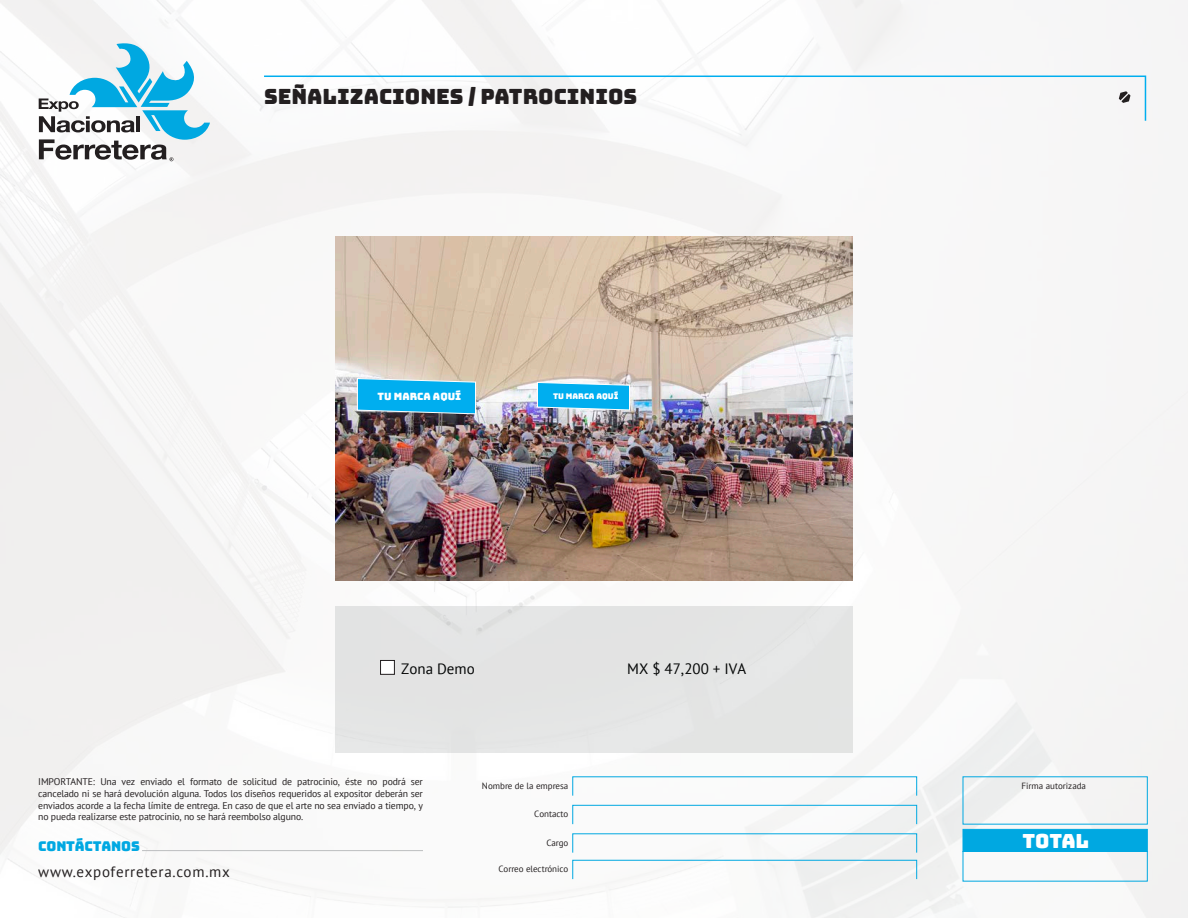
<style>
.page{position:relative;width:1188px;height:918px;background:#fff}
.page>*{position:absolute;margin:0;border:0;box-sizing:border-box;transform-origin:0 0}
.t1{font:21px "Bungee";color:#231f20}
.t2{font:19.5px "Bungee";letter-spacing:-.005em;color:#fff}
.t3{font:15px "PT Sans";letter-spacing:.05em;color:#231f20}
.t4{font:15px "PT Sans";color:#030505}
.t5{font:13.5px "Bungee";letter-spacing:-.015em;color:#00a8e2}
.t6{font:10.05px "Bungee";color:#fff}
.t7{font:9.75px/11.7px "PT Sans";letter-spacing:-.015em;color:#231f20;text-align:justify}
.t8{font:9px "PT Sans";color:#231f20}
.t9{font:7.8px "Bungee";color:#fff}
</style>
<div class="page">
<img style="left:0;top:0;width:1188px;height:918px">
<svg style="left:39px;top:42px;width:171px;height:119px"></svg>
<svg style="left:263px;top:75px;width:884px;height:47px"></svg>
<div style="left:335px;top:606px;width:518px;height:147px;background:#e7e8e8"></div>
<div style="left:381px;top:660px;width:13px;height:14px;background:#fff"></div>
<div style="left:380px;top:660px;width:15px;height:15px;border:1px solid #231f20"></div>
<div style="left:572px;top:805px;width:345px;height:20px;border:1px solid #00a8e1"></div>
<div style="left:572px;top:860px;width:345px;height:19px;border:1px solid #00a8e1"></div>
<div style="left:963px;top:829px;width:185px;height:23px;background:#00a8e1;border:1px solid #00a8e1"></div>
<hr style="left:142px;top:850px;width:281px;height:1px;background:#bcbec0">
<img style="left:335px;top:237px;width:518px;height:344px">
<svg style="left:537px;top:382px;width:93px;height:29px;background:#2cb7ec"></svg>
<svg style="left:357px;top:378px;width:119px;height:37px;background:#21aee2"></svg>
<h1 class="t1" style="left:264px;top:84px;width:375px">SEÑALIZACIONES / PATROCINIOS</h1>
<p class="t6" style="left:377px;top:391px;width:85px">TU MARCA AQUÍ</p>
<p class="t9" style="left:553px;top:392px;width:67px">TU MARCA AQUÍ</p>
<h3 class="t4" style="left:401px;top:659px;width:75px">Zona Demo</h3>
<h3 class="t4" style="left:627px;top:659px;width:120px">MX $ 47,200 + IVA</h3>
<p class="t7" style="left:38px;top:776px;width:386px">IMPORTANTE: Una vez enviado el formato de solicitud de patrocinio, éste no podrá ser cancelado ni se hará devolución alguna. Todos los diseños requeridos al expositor deberán ser enviados acorde a la fecha límite de entrega. En caso de que el arte no sea enviado a tiempo, y no pueda realizarse este patrocinio, no se hará reembolso alguno.</p>
<h3 class="t5" style="left:38px;top:838px;width:103px">CONTÁCTANOS</h3>
<h3 class="t3" style="left:38px;top:863px;width:193px">www.expoferretera.com.mx</h3>
<p class="t8" style="left:482px;top:780px;width:88px">Nombre de la empresa</p>
<p class="t8" style="left:534px;top:808px;width:36px">Contacto</p>
<p class="t8" style="left:546px;top:837px;width:24px">Cargo</p>
<p class="t8" style="left:499px;top:863px;width:71px">Correo electrónico</p>
<p class="t8" style="left:1021px;top:780px;width:66px">Firma autorizada</p>
<h2 class="t2" style="left:1022px;top:830px;width:68px">TOTAL</h2>
</div>
